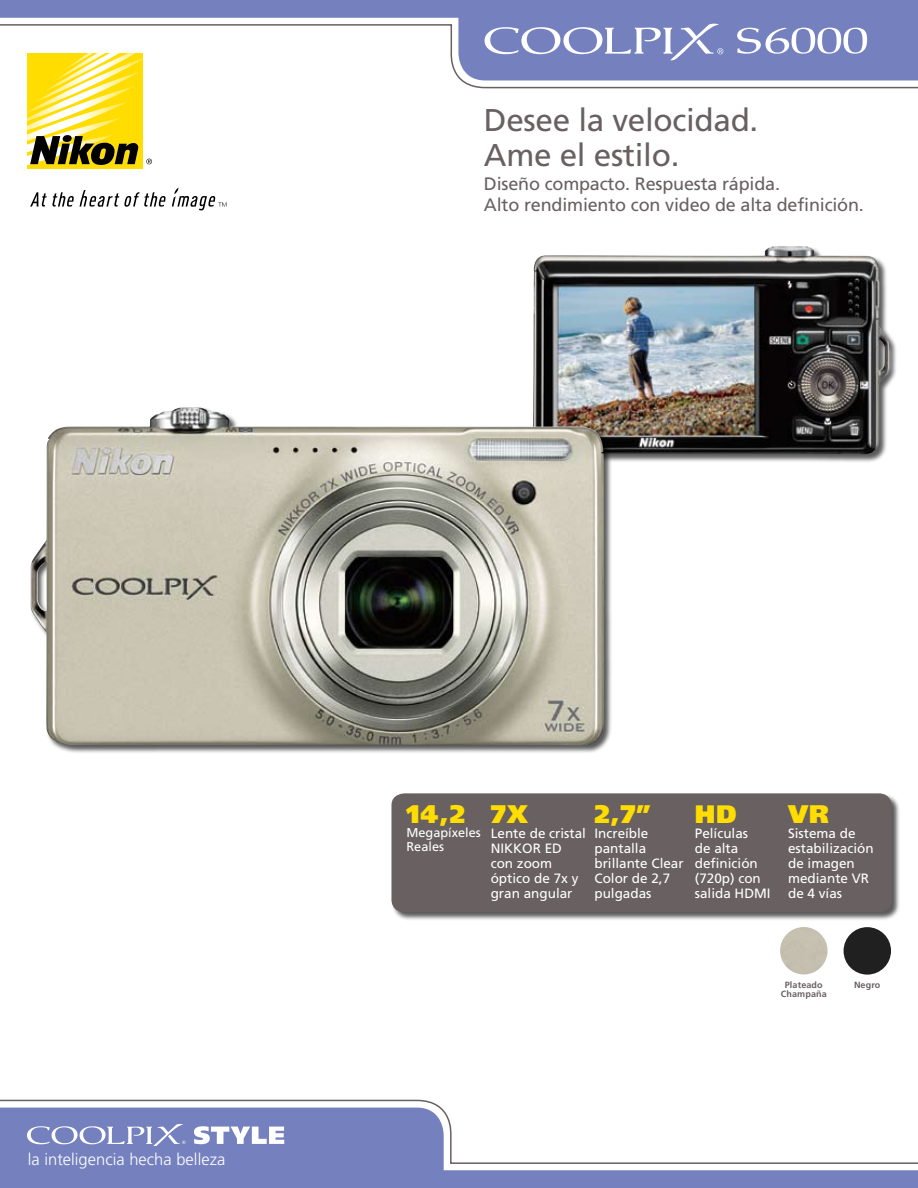
<style>
.page{position:relative;width:918px;height:1188px;background:#fff}
.page>*{position:absolute;margin:0;border:0;box-sizing:border-box;transform-origin:0 0}
.t1{font:31.5px/34.8px "Frutiger";letter-spacing:-.01em;color:#686061}
.t2{font:900 25.5px "Frutiger";color:#fd0}
.t3{font:900 25.2px "Frutiger";color:#fd0}
.t4{font:18px/21px "Frutiger";letter-spacing:-.01em;color:#686061}
.t5{font:300 16.5px "Frutiger";letter-spacing:.005em;color:#fff}
.t6{font:13.5px/15px "Frutiger";color:#fff}
.t7{font:12.75px/14px "Frutiger";color:#fff}
.t8{font:700 9px/9px "Frutiger";letter-spacing:.015em;color:#686061;text-align:center}
</style>
<div class="page">
<svg style="left:0;top:0;width:918px;height:23px;background:#848fc6"></svg>
<svg style="left:0;top:23px;width:918px;height:66px"></svg>
<svg style="left:30px;top:192px;width:44px;height:15px"></svg>
<svg style="left:80px;top:190px;width:86px;height:17px"></svg>
<svg style="left:172px;top:188px;width:54px;height:22px"></svg>
<div style="left:27px;top:53px;width:116px;height:115px;background:#fd0"></div>
<svg style="left:27px;top:53px;width:125px;height:112px"></svg>
<div style="left:533px;top:246px;width:365px;height:217px;background:#000;opacity:.65"></div>
<img style="left:533px;top:246px;width:356px;height:208px">
<svg style="left:0;top:1165px;width:918px;height:23px;fill:#7581bf"></svg>
<svg style="left:0;top:1099px;width:918px;height:66px"></svg>
<div style="left:30px;top:407px;width:583px;height:347px;background:#000;opacity:.65"></div>
<img style="left:30px;top:407px;width:574px;height:338px">
<div style="left:391px;top:793px;width:509px;height:128px;background:#000;opacity:.65"></div>
<div style="left:391px;top:793px;width:501px;height:119px;background:#686061;border-radius:12px"></div>
<div style="left:780px;top:927px;width:48px;height:47px;background:#c5bfaf;border-radius:24px"></div>
<div style="left:844px;top:927px;width:47px;height:48px;background:#202020;border-radius:24px"></div>
<svg style="left:27px;top:1123px;width:158px;height:23px;background:#919acc"></svg>
<svg style="left:194px;top:1126px;width:90px;height:18px"></svg>
<div style="left:0;top:1146px;width:354px;height:38px;background:#7581bf"></div>
<svg style="left:737px;top:28px;width:130px;height:26px"></svg>
<svg style="left:485px;top:23px;width:238px;height:37px;background:#8f99cb"></svg>
<h1 class="t1" style="left:484px;top:102px;width:276px">Desee la velocidad.<br>Ame el estilo.</h1>
<h3 class="t4" style="left:484px;top:173px;width:381px">Diseño compacto. Respuesta rápida.<br>Alto rendimiento con video de alta definición.</h3>
<p class="t5" style="left:28px;top:1150px;width:199px">la inteligencia hecha belleza</p>
<h2 class="t2" style="left:406px;top:798px;width:60px">14,2</h2>
<p class="t7" style="left:406px;top:825px;width:76px">Megapíxeles<br>Reales</p>
<h2 class="t2" style="left:491px;top:798px;width:39px">7X</h2>
<p class="t6" style="left:491px;top:826px;width:97px">Lente de cristal<br>NIKKOR ED con zoom óptico de 7x y gran angular</p>
<h2 class="t2" style="left:594px;top:798px;width:58px">2,7”</h2>
<p class="t6" style="left:594px;top:826px;width:91px">Increíble pantalla brillante Clear<br>Color de 2,7 pulgadas</p>
<h3 class="t3" style="left:695px;top:799px;width:43px">HD</h3>
<p class="t6" style="left:695px;top:826px;width:77px">Películas<br>de alta definición (720p) con salida HDMI</p>
<h2 class="t2" style="left:788px;top:798px;width:42px">VR</h2>
<p class="t6" style="left:788px;top:825px;width:87px">Sistema de estabilización de imagen mediante VR de 4 vías</p>
<p class="t8" style="left:781px;top:980px;width:47px">Plateado<br>Champaña</p>
<p class="t8" style="left:854px;top:980px;width:28px">Negro</p>
</div>
